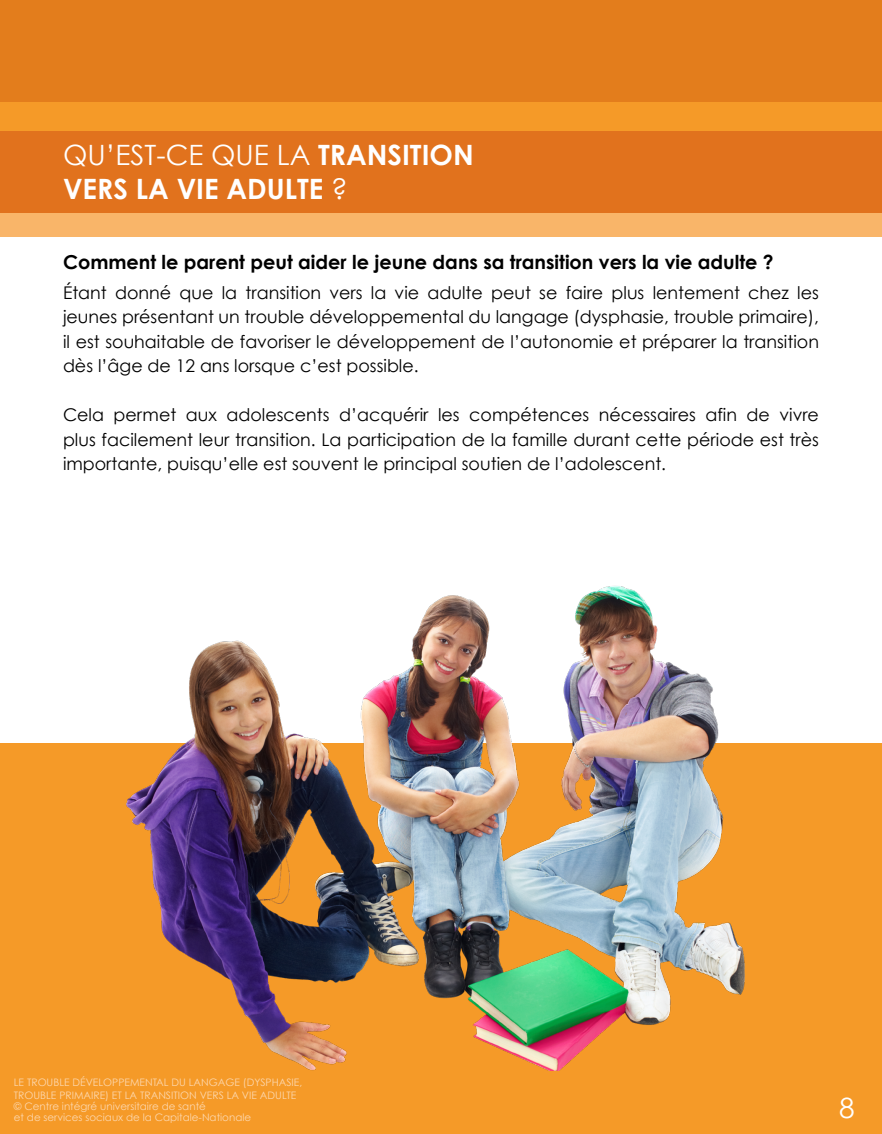
<style>
.page{position:relative;width:882px;height:1134px;background:#fff}
.page>*{position:absolute;margin:0;border:0;box-sizing:border-box;transform-origin:0 0}
.t1{font:700 28px/33.6px "Century Gothic";color:#fff}
.t2{font:28px "Century Gothic";color:#fff}
.t3{font:700 19.25px "Century Gothic";color:#000}
.t4{font:17.5px/24.5px "Century Gothic";color:#000;text-align:justify}
.t5{font:10.33px/12.2px "Century Gothic";color:#fdd8af}
.s1{font-weight:400}
</style>
<div class="page">
<div style="left:0;top:212px;width:882px;height:24px;background:#f9b569"></div>
<div style="left:0;top:116px;width:882px;height:97px;background:#e1721d"></div>
<div style="left:0;top:743px;width:882px;height:391px;background:#f59a28"></div>
<div style="left:0;top:99px;width:882px;height:31px;background:#f59a28"></div>
<div style="left:0;top:0;width:882px;height:102px;background:#e37d1c"></div>
<img style="left:126px;top:586px;width:619px;height:485px">
<h1 class="t1" style="left:63px;top:138px;width:412px"><span class="s1">QU’EST-CE QUE LA</span> TRANSITION<br>VERS LA VIE ADULTE <span class="s1">?</span></h1>
<p class="t3" style="left:63px;top:250px;width:712px">Comment le parent peut aider le jeune dans sa transition vers la vie adulte ?</p>
<p class="t4" style="left:63px;top:280px;width:758px">Étant donné que la transition vers la vie adulte peut se faire plus lentement chez les jeunes présentant un trouble développemental du langage (dysphasie, trouble primaire), il est souhaitable de favoriser le développement de l’autonomie et préparer la transition dès l’âge de 12 ans lorsque c’est possible.</p>
<p class="t4" style="left:63px;top:402px;width:758px">Cela permet aux adolescents d’acquérir les compétences nécessaires afin de vivre plus facilement leur transition. La participation de la famille durant cette période est très importante, puisqu’elle est souvent le principal soutien de l’adolescent.</p>
<p class="t5" style="left:14px;top:1076px;width:290px">LE TROUBLE DÉVELOPPEMENTAL DU LANGAGE (DYSPHASIE,<br>TROUBLE PRIMAIRE) ET LA TRANSITION VERS LA VIE ADULTE</p>
<p class="t5" style="left:14px;top:1100px;width:239px;line-height:11.2px">© Centre intégré universitaire de santé<br>et de services sociaux de la Capitale-Nationale</p>
<h1 class="t2" style="left:839px;top:1091px;width:17px">8</h1>
</div>
